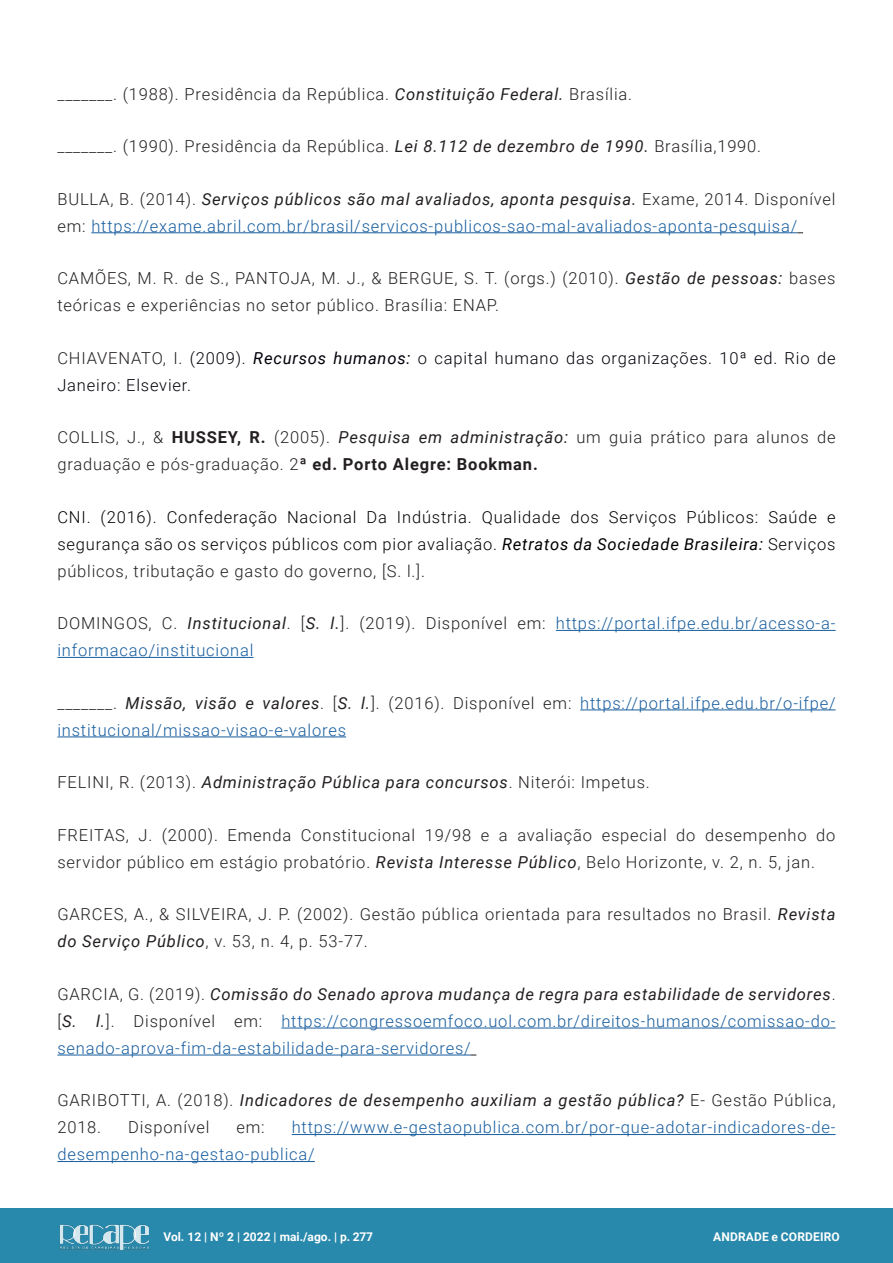
<style>
.page{position:relative;width:893px;height:1263px;background:#fff}
.page>*{position:absolute;margin:0;border:0;box-sizing:border-box;transform-origin:0 0}
.t1{font:300 16.5px/27px "Roboto";letter-spacing:.05em;color:#231f20}
.t2{font:300 16.5px/27px "Roboto";letter-spacing:.05em;color:#175d9e}
.t3{font:300 16.5px/27px "Roboto";letter-spacing:.05em;color:#000;text-align:justify}
.t4{font:300 16.5px/27px "Roboto";letter-spacing:.05em;color:#00000a}
.t5{font:italic 16.5px/27px "Roboto";letter-spacing:.05em;color:#231f20}
.t6{font:700 12px "Roboto";letter-spacing:.005em;color:#fff}
.s1{font-weight:400;font-style:italic}
.s2{color:#231f20}
.s3{font-weight:400;font-style:italic;color:#231f20}
.s4{font-weight:700}
.s5{font-weight:300;font-style:normal}
</style>
<div class="page">
<div style="left:0;top:1209px;width:893px;height:54px;background:#2889ac"></div>
<img style="left:59px;top:1224px;width:90px;height:27px">
<hr style="left:91px;top:232px;width:706px;height:1px;background:#175d9e">
<hr style="left:556px;top:630px;width:280px;height:1px;background:#175d9e">
<hr style="left:57px;top:657px;width:197px;height:1px;background:#175d9e">
<hr style="left:580px;top:709px;width:256px;height:1px;background:#175d9e">
<hr style="left:57px;top:736px;width:289px;height:1px;background:#175d9e">
<hr style="left:281px;top:1027px;width:555px;height:1px;background:#175d9e">
<hr style="left:57px;top:1054px;width:414px;height:1px;background:#175d9e">
<hr style="left:292px;top:1134px;width:544px;height:1px;background:#175d9e">
<hr style="left:57px;top:1161px;width:258px;height:1px;background:#175d9e">
<p class="t1" style="left:57px;top:80px;width:576px">_______. (1988). Presidência da República. <span class="s1">Constituição Federal.</span> Brasília.</p>
<p class="t1" style="left:57px;top:132px;width:705px">_______. (1990). Presidência da República. <span class="s1">Lei 8.112 de dezembro de 1990.</span> Brasília,1990.</p>
<p class="t2" style="left:57px;top:185px;width:780px"><span class="s2">BULLA, B. (2014).</span> <span class="s3">Serviços públicos são mal avaliados, aponta pesquisa.</span> <span class="s2">Exame, 2014. Disponível em:</span> https://exame.abril.com.br/brasil/servicos-publicos-sao-mal-avaliados-aponta-pesquisa/</p>
<p class="t1" style="left:57px;top:264px;width:780px">CAMÕES, M. R. de S., PANTOJA, M. J., &amp; BERGUE, S. T. (orgs.) (2010). <span class="s1">Gestão de pessoas:</span> bases teóricas e experiências no setor público. Brasília: ENAP.</p>
<p class="t4" style="left:57px;top:344px;width:780px"><span class="s2">CHIAVENATO, I.</span> (2009). <span class="s1">Recursos humanos:</span> o capital humano das organizações. 10ª ed. Rio de<br>Janeiro: Elsevier.</p>
<p class="t1" style="left:57px;top:423px;width:780px">COLLIS, J., &amp; <span class="s4">HUSSEY, R.</span> (2005). <span class="s1">Pesquisa em administração:</span> um guia prático para alunos de graduação e pós-graduação. 2<span class="s4">ª ed. Porto Alegre: Bookman.</span></p>
<p class="t3" style="left:57px;top:503px;width:780px">CNI. (2016). Confederação Nacional Da Indústria. Qualidade dos Serviços Públicos: Saúde e segurança são os serviços públicos com pior avaliação. <span class="s1">Retratos da Sociedade Brasileira:</span> Serviços <span class="s2">públicos, tributação e gasto do governo, [S. l.].</span></p>
<p class="t2" style="left:57px;top:609px;width:780px"><span class="s2">DOMINGOS, C.</span> <span class="s3">Institucional</span><span class="s2">. [</span><span class="s3">S. l.</span><span class="s2">]. (2019). Disponível em:</span> https://portal.ifpe.edu.br/acesso-a&shy;informacao/institucional</p>
<p class="t2" style="left:57px;top:689px;width:780px"><span class="s2">_______.</span> <span class="s3">Missão, visão e valores</span><span class="s2">. [</span><span class="s3">S. l.</span><span class="s2">]. (2016). Disponível em:</span> https://portal.ifpe.edu.br/o-ifpe/ institucional/missao-visao-e-valores</p>
<p class="t1" style="left:57px;top:768px;width:594px">FELINI, R. (2013). <span class="s1">Administração Pública para concursos</span>. Niterói: Impetus.</p>
<p class="t1" style="left:57px;top:821px;width:780px">FREITAS, J. (2000). Emenda Constitucional 19/98 e a avaliação especial do desempenho do servidor público em estágio probatório. <span class="s1">Revista Interesse Público</span>, Belo Horizonte, v. 2, n. 5, jan.</p>
<p class="t1" style="left:57px;top:900px;width:780px">GARCES, A., &amp; SILVEIRA, J. P. (2002). Gestão pública orientada para resultados no Brasil. <span class="s1">Revista do Serviço Público</span>, v. 53, n. 4, p. 53-77.</p>
<p class="t2" style="left:57px;top:980px;width:780px;text-align:justify"><span class="s2">GARCIA, G. (2019).</span> <span class="s3">Comissão do Senado aprova mudança de regra para estabilidade de servidores</span><span class="s2">. [</span><span class="s3">S. l.</span><span class="s2">]. Disponível em:</span> https://congressoemfoco.uol.com.br/direitos-humanos/comissao-do&shy;senado-aprova-fim-da-estabilidade-para-servidores/</p>
<p class="t5" style="left:57px;top:1086px;width:780px"><span class="s5">GARIBOTTI, A. (2018).</span> Indicadores de desempenho auxiliam a gestão pública? <span class="s5">E- Gestão Pública,<br>2018.</span></p>
<p class="t2" style="left:57px;top:1113px;width:780px;text-indent:234px">https://www.e-gestaopublica.com.br/por-que-adotar-indicadores-de&shy;desempenho-na-gestao-publica/</p>
<p class="t1" style="left:128px;top:1113px;width:83px">Disponível</p>
<p class="t1" style="left:237px;top:1113px;width:30px">em:</p>
<p class="t6" style="left:163px;top:1228px;width:211px">Vol. 12 | Nº 2 | 2022 | mai./ago. | p. 277</p>
<p class="t6" style="left:713px;top:1229px;width:128px">ANDRADE e CORDEIRO</p>
</div>
